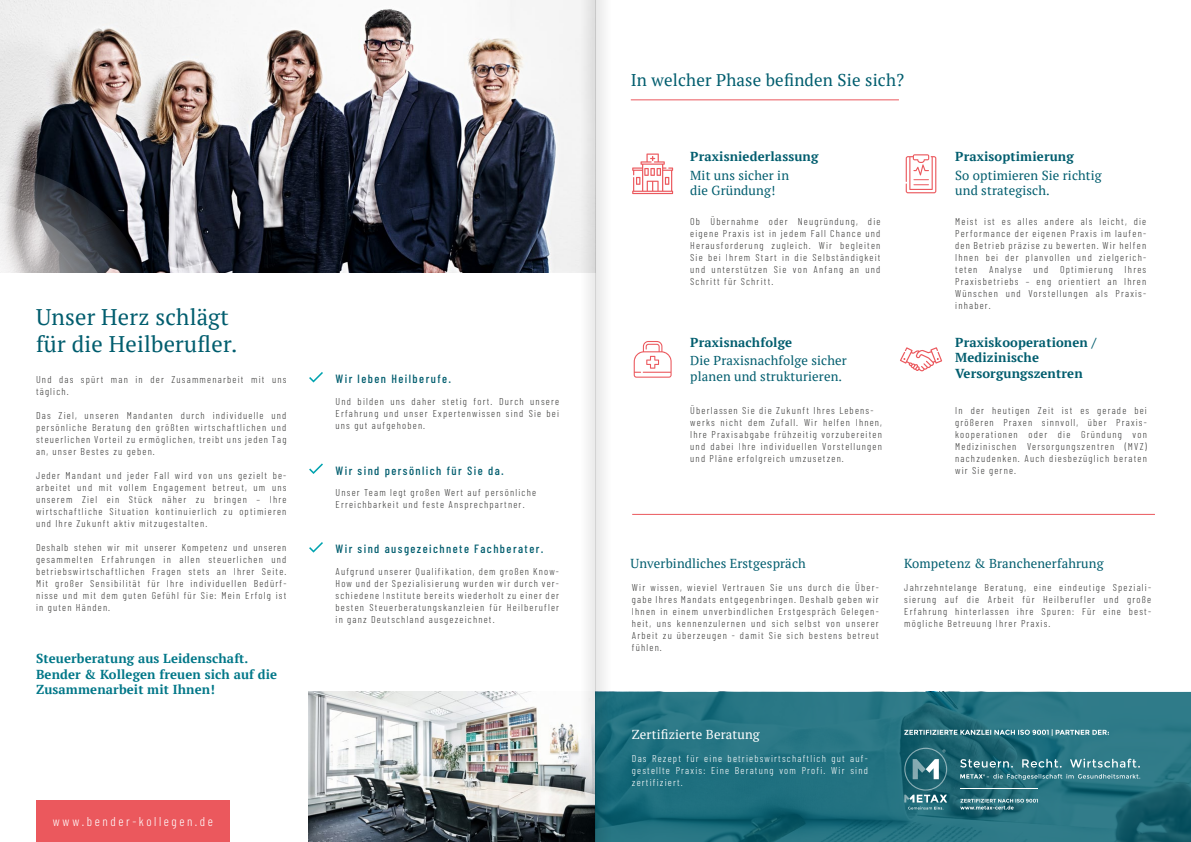
<style>
.page{position:relative;width:1191px;height:842px;background:#fff}
.page>*{position:absolute;margin:0;border:0;box-sizing:border-box;transform-origin:0 0}
.t1{font:22.6px/27.1px "PT Serif";letter-spacing:.01em;color:#005d6e}
.t2{font:17px "PT Serif";letter-spacing:.01em;color:#005d6e}
.t3{font:13px/15.6px "PT Serif";letter-spacing:.01em;color:#005d6e}
.t4{font:700 13px/15.6px "PT Serif";letter-spacing:.01em;color:#005d6e}
.t5{font:700 13px/15.6px "PT Serif";letter-spacing:.01em;color:#078}
.t6{font:13px "PT Serif";letter-spacing:.01em;color:#fff}
.t7{font:300 12.9px "Barlow Condensed";letter-spacing:.2em;color:#fff}
.t8{font:500 12px "Barlow Condensed";letter-spacing:.12em;color:#005d6e}
.t9{font:300 10px/12px "Barlow Condensed";letter-spacing:.12em;color:#3b3b3a;text-align:justify}
.t10{font:300 10px/12px "Barlow Condensed";letter-spacing:.12em;color:#fff;text-align:justify}
</style>
<div class="page">
<img style="left:0;top:0;width:570px;height:273px">
<svg style="left:309px;top:372px;width:14px;height:10px"></svg>
<svg style="left:309px;top:463px;width:14px;height:11px"></svg>
<div style="left:36px;top:801px;width:194px;height:41px;background:#eb585d"></div>
<svg style="left:905px;top:154px;width:31px;height:39px"></svg>
<svg style="left:632px;top:154px;width:41px;height:40px"></svg>
<svg style="left:633px;top:341px;width:38px;height:37px"></svg>
<hr style="left:631px;top:99px;width:268px;height:1px;background:#eb585d">
<svg style="left:0;top:162px;width:149px;height:111px;background:#696a6f"></svg>
<img style="left:309px;top:691px;width:261px;height:151px">
<svg style="left:620px;top:691px;width:571px;height:151px;background:#24717f"></svg>
<hr style="left:632px;top:514px;width:523px;height:1px;background:#eb585d">
<svg style="left:960px;top:799px;width:77px;height:10px"></svg>
<hr style="left:960px;top:789px;width:77px;height:1px;background:#fff">
<svg style="left:960px;top:759px;width:179px;height:9px;background:#5e959f"></svg>
<svg style="left:960px;top:774px;width:180px;height:6px"></svg>
<svg style="left:904px;top:748px;width:43px;height:61px;background:#417c87"></svg>
<svg style="left:904px;top:729px;width:204px;height:7px"></svg>
<svg style="left:309px;top:542px;width:14px;height:11px"></svg>
<svg style="left:900px;top:347px;width:42px;height:25px"></svg>
<svg style="left:595px;top:0;width:25px;height:842px"></svg>
<svg style="left:570px;top:0;width:25px;height:842px;fill:#f4f4f4"></svg>
<h1 class="t1" style="left:36px;top:303px;width:203px">Unser Herz schlägt für die Heilberufler.</h1>
<p class="t9" style="left:36px;top:373px;width:252px">Und das spürt man in der Zusammenarbeit mit uns täglich.</p>
<p class="t9" style="left:36px;top:409px;width:252px">Das Ziel, unseren Mandanten durch individuelle und persönliche Beratung den größten wirtschaftlichen und steuerlichen Vorteil zu ermöglichen, treibt uns jeden Tag an, unser Bestes zu geben.</p>
<p class="t9" style="left:36px;top:469px;width:252px">Jeder Mandant und jeder Fall wird von uns gezielt be&shy;arbeitet und mit vollem Engagement betreut, um uns unserem Ziel ein Stück näher zu bringen – Ihre wirtschaftliche Situation kontinuierlich zu optimieren und Ihre Zukunft aktiv mitzugestalten.</p>
<p class="t9" style="left:36px;top:541px;width:252px">Deshalb stehen wir mit unserer Kompetenz und unseren gesammelten Erfahrungen in allen steuerlichen und betriebswirtschaftlichen Fragen stets an Ihrer Seite.<br>Mit großer Sensibilität für Ihre individuellen Bedürf&shy;nisse und mit dem guten Gefühl für Sie: Mein Erfolg ist in guten Händen.</p>
<h3 class="t5" style="left:36px;top:650px;width:243px">Steuerberatung aus Leidenschaft.<br>Bender &amp; Kollegen freuen sich auf die<br>Zusammenarbeit mit Ihnen!</h3>
<p class="t7" style="left:53px;top:813px;width:162px">www.bender-kollegen.de</p>
<p class="t8" style="left:335px;top:371px;width:117px">Wir leben Heilberufe.</p>
<p class="t9" style="left:335px;top:395px;width:225px">Und bilden uns daher stetig fort. Durch unsere Erfahrung und unser Expertenwissen sind Sie bei uns gut aufgehoben.</p>
<p class="t8" style="left:335px;top:463px;width:170px">Wir sind persönlich für Sie da.</p>
<p class="t9" style="left:335px;top:486px;width:202px">Unser Team legt großen Wert auf persönliche<br>Erreichbarkeit und feste Ansprechpartner.</p>
<p class="t8" style="left:335px;top:541px;width:210px">Wir sind ausgezeichnete Fachberater.</p>
<p class="t9" style="left:335px;top:565px;width:225px">Aufgrund unserer Qualifikation, dem großen Know-How und der Spezialisierung wurden wir durch ver&shy;schiedene Institute bereits wiederholt zu einer der besten Steuerberatungskanzleien für Heilberufler in ganz Deutschland ausgezeichnet.</p>
<h2 class="t2" style="left:631px;top:69px;width:275px">In welcher Phase befinden Sie sich?</h2>
<h3 class="t4" style="left:690px;top:149px;width:130px">Praxisniederlassung</h3>
<h3 class="t3" style="left:690px;top:167px;width:100px">Mit uns sicher in die Gründung!</h3>
<p class="t9" style="left:690px;top:215px;width:192px">Ob Übernahme oder Neugründung, die eigene Praxis ist in jedem Fall Chance und Herausforderung zugleich. Wir begleiten Sie bei Ihrem Start in die Selbständigkeit und unterstützen Sie von Anfang an und Schritt für Schritt.</p>
<h3 class="t4" style="left:690px;top:334px;width:103px">Praxisnachfolge</h3>
<h3 class="t3" style="left:690px;top:353px;width:158px">Die Praxisnachfolge sicher planen und strukturieren.</h3>
<p class="t9" style="left:690px;top:404px;width:193px;text-align:left">Überlassen Sie die Zukunft Ihres Lebens&shy;werks nicht dem Zufall. Wir helfen Ihnen, Ihre Praxisabgabe frühzeitig vorzubereiten und dabei Ihre individuellen Vorstellungen und Pläne erfolgreich umzusetzen.</p>
<h3 class="t4" style="left:955px;top:149px;width:120px">Praxisoptimierung</h3>
<h3 class="t3" style="left:955px;top:167px;width:148px">So optimieren Sie richtig und strategisch.</h3>
<p class="t9" style="left:955px;top:215px;width:192px">Meist ist es alles andere als leicht, die Performance der eigenen Praxis im laufen&shy;den Betrieb präzise zu bewerten. Wir helfen Ihnen bei der planvollen und zielgerich&shy;teten Analyse und Optimierung Ihres Praxisbetriebs – eng orientiert an Ihren Wünschen und Vorstellungen als Praxis&shy;inhaber.</p>
<h3 class="t4" style="left:955px;top:334px;width:142px">Praxiskooperationen /<br>Medizinische<br>Versorgungszentren</h3>
<p class="t9" style="left:955px;top:404px;width:193px">In der heutigen Zeit ist es gerade bei größeren Praxen sinnvoll, über Praxis&shy;kooperationen oder die Gründung von Medizinischen Versorgungszentren (MVZ) nachzudenken. Auch diesbezüglich beraten wir Sie gerne.</p>
<h3 class="t3" style="left:630px;top:555px;width:177px">Unverbindliches Erstgespräch</h3>
<p class="t9" style="left:632px;top:581px;width:248px">Wir wissen, wieviel Vertrauen Sie uns durch die Über&shy;gabe Ihres Mandats entgegenbringen. Deshalb geben wir Ihnen in einem unverbindlichen Erstgespräch Gelegen&shy;heit, uns kennenzulernen und sich selbst von unserer Arbeit zu überzeugen - damit Sie sich bestens betreut fühlen.</p>
<h3 class="t3" style="left:904px;top:555px;width:201px">Kompetenz &amp; Branchenerfahrung</h3>
<p class="t9" style="left:904px;top:581px;width:248px">Jahrzehntelange Beratung, eine eindeutige Speziali&shy;sierung auf die Arbeit für Heilberufler und große Erfahrung hinterlassen ihre Spuren: Für eine best&shy;mögliche Betreuung Ihrer Praxis.</p>
<h3 class="t6" style="left:632px;top:726px;width:129px">Zertifizierte Beratung</h3>
<p class="t10" style="left:632px;top:752px;width:237px">Das Rezept für eine betriebswirtschaftlich gut auf&shy;gestellte Praxis: Eine Beratung vom Profi. Wir sind zertifiziert.</p>
</div>
